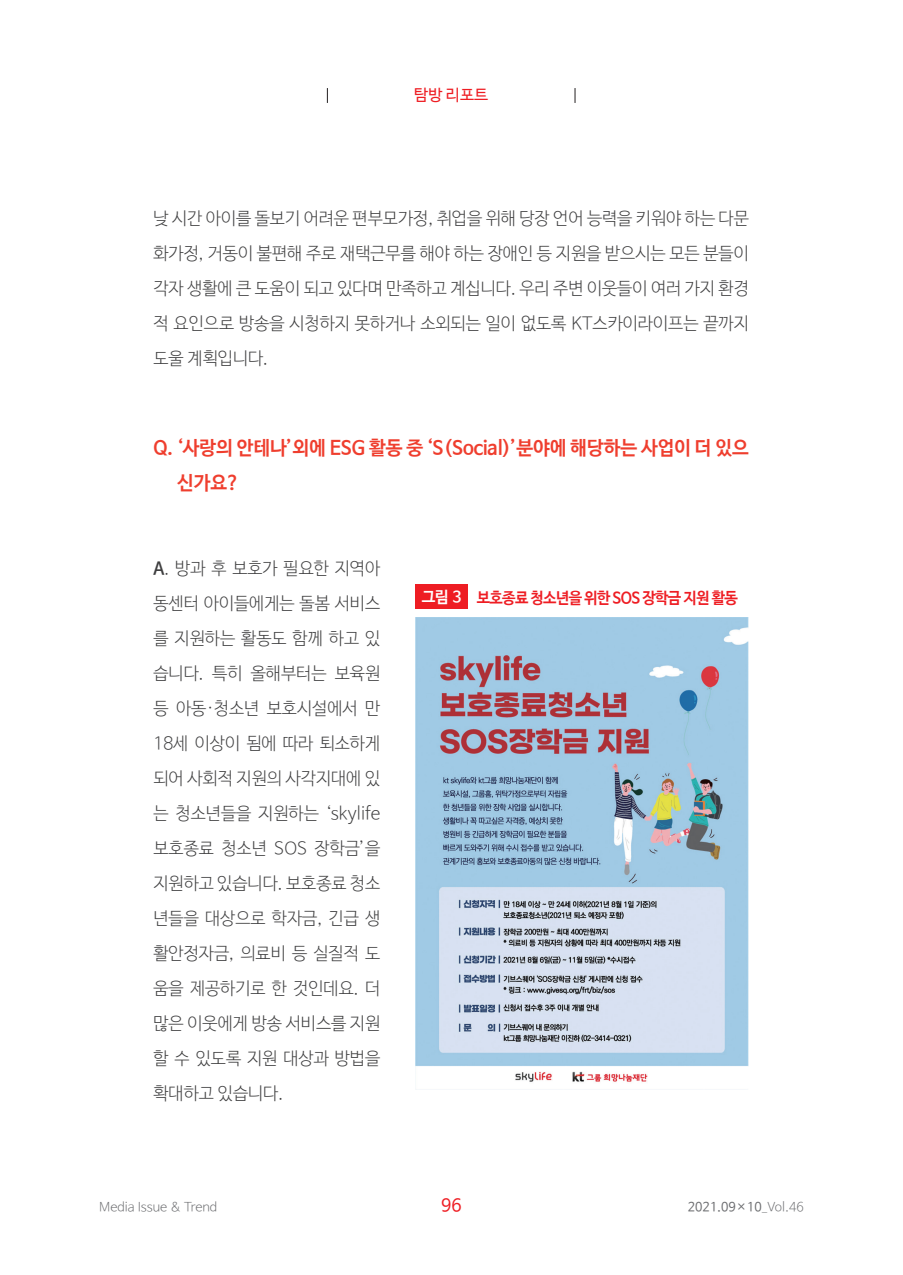
<style>
.page{position:relative;width:903px;height:1275px;background:#fff}
.page>*{position:absolute;margin:0;border:0;box-sizing:border-box;transform-origin:0 0}
.t1{font:700 19.25px/35px "Nanum Barun Gothic";color:#ef3e2e}
.t2{font:300 17.5px/35px "Nanum Barun Gothic";color:#3e3e3f;text-align:justify}
.t3{font:17.5px "Nanum Barun Gothic";color:#ee1d23}
.t4{font:700 15.75px "Nanum Barun Gothic";letter-spacing:-.04em;color:#ee1d23;scale:.95 1}
.t5{font:15.75px "Nanum Barun Gothic";color:#ee1d23}
.t6{font:12.6px "Nanum Barun Gothic";color:#6c6d70}
.t7{font:300 12.6px "Nanum Barun Gothic";color:#6c6d70}
.s1{font-weight:700}
.s2{color:#fff}
.s3{font-weight:300}
</style>
<div class="page">
<svg style="left:327px;top:88px;width:1px;height:15px"></svg>
<svg style="left:575px;top:88px;width:1px;height:15px"></svg>
<div style="left:415px;top:584px;width:53px;height:25px;background:#ee1d23"></div>
<img style="left:415px;top:617px;width:334px;height:465px">
<p class="t5" style="left:414px;top:87px;width:75px">탐방 리포트</p>
<p class="t2" style="left:153px;top:202px;width:597px">낮 시간 아이를 돌보기 어려운 편부모가정, 취업을 위해 당장 언어 능력을 키워야 하는 다문 화가정, 거동이 불편해 주로 재택근무를 해야 하는 장애인 등 지원을 받으시는 모든 분들이 각자 생활에 큰 도움이 되고 있다며 만족하고 계십니다. 우리 주변 이웃들이 여러 가지 환경 적 요인으로 방송을 시청하지 못하거나 소외되는 일이 없도록 KT스카이라이프는 끝까지 도울 계획입니다.</p>
<p class="t1" style="left:177px;top:431px;width:573px;text-indent:-24px">Q. ‘사랑의 안테나’외에 ESG 활동 중 ‘S(Social)’분야에 해당하는 사업이 더 있으 신가요?</p>
<p class="t2" style="left:153px;top:552px;width:228px"><span class="s1">A</span>. 방과 후 보호가 필요한 지역아 동센터 아이들에게는 돌봄 서비스 를 지원하는 활동도 함께 하고 있 습니다. 특히 올해부터는 보육원 등 아동·청소년 보호시설에서 만 18세 이상이 됨에 따라 퇴소하게 되어 사회적 지원의 사각지대에 있 는 청소년들을 지원하는 ‘skylife 보호종료 청소년 SOS 장학금’을 지원하고 있습니다. 보호종료 청소 년들을 대상으로 학자금, 긴급 생 활안정자금, 의료비 등 실질적 도 움을 제공하기로 한 것인데요. 더 많은 이웃에게 방송 서비스를 지원 할 수 있도록 지원 대상과 방법을 확대하고 있습니다.</p>
<p class="t4" style="left:422px;top:590px;width:334px"><span class="s2">그림 3</span> 보호종료 청소년을 위한 SOS 장학금 지원 활동</p>
<p class="t7" style="left:99px;top:1200px;width:120px">Media Issue &amp; Trend</p>
<p class="t3" style="left:441px;top:1196px;width:22px">96</p>
<p class="t6" style="left:688px;top:1200px;width:117px">2021.09×10<span class="s3">_Vol.46</span></p>
</div>
